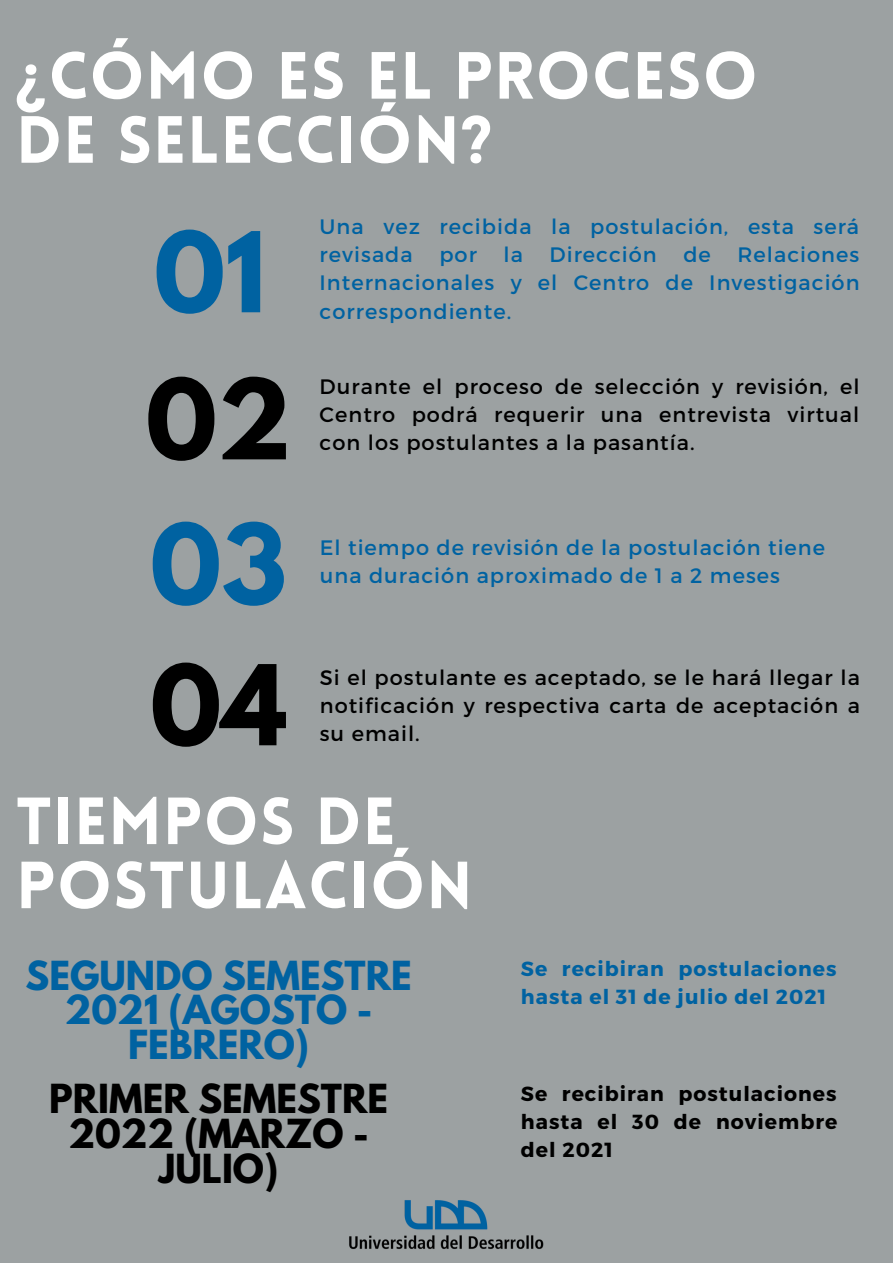
<style>
.page{position:relative;width:893px;height:1264px;background:#fff}
.page>*{position:absolute;margin:0;border:0;box-sizing:border-box;transform-origin:0 0}
.t1{font:700 98.4px "League Spartan";color:#0062a1}
.t2{font:700 98.4px "League Spartan";color:#000}
.t3{font:900 65.1px/64.1px "Lovelo";letter-spacing:.02em;color:#fff}
.t4{font:700 35.55px/34.8px "League Spartan";color:#0062a1;text-align:center}
.t5{font:700 35.55px/34.8px "League Spartan";color:#000;text-align:center}
.t6{font:20.85px/28px "Montserrat";letter-spacing:.05em;color:#000;text-align:justify}
.t7{font:20.85px/28px "Montserrat";letter-spacing:.05em;color:#0062a1}
.t8{font:700 20.4px/28px "Montserrat";letter-spacing:.05em;color:#000;text-align:justify}
.t9{font:700 20.4px/28px "Montserrat";letter-spacing:.05em;color:#0062a1}
</style>
<div class="page">
<div style="left:0;top:0;width:892px;height:1262px;background:#9ca1a2"></div>
<img style="left:349px;top:1200px;width:195px;height:49px">
<p class="t3" style="left:16px;top:50px;width:743px">¿CÓMO ES EL PROCESO<br>DE SELECCIÓN?</p>
<p class="t1" style="left:154px;top:224px;width:114px">01</p>
<p class="t2" style="left:145px;top:371px;width:147px">02</p>
<p class="t1" style="left:150px;top:515px;width:138px">03</p>
<p class="t2" style="left:150px;top:656px;width:139px">04</p>
<p class="t7" style="left:319px;top:212px;width:541px">Una vez recibida la postulación, esta será revisada</p>
<p class="t7" style="left:439px;top:240px;width:39px">por</p>
<p class="t7" style="left:503px;top:240px;width:21px">la</p>
<p class="t7" style="left:549px;top:240px;width:109px">Dirección</p>
<p class="t7" style="left:683px;top:240px;width:29px">de</p>
<p class="t7" style="left:319px;top:240px;width:541px;text-align:right">Relaciones<br>Internacionales y el Centro de Investigación</p>
<p class="t7" style="left:319px;top:296px;width:193px">correspondiente.</p>
<p class="t6" style="left:319px;top:371px;width:541px">Durante el proceso de selección y revisión, el Centro podrá requerir una entrevista virtual con los postulantes a la pasantía.</p>
<p class="t7" style="left:320px;top:533px;width:506px">El tiempo de revisión de la postulación tiene una duración aproximado de 1 a 2 meses</p>
<p class="t6" style="left:320px;top:662px;width:541px">Si el postulante es aceptado, se le hará llegar la notificación y respectiva carta de aceptación a su email.</p>
<p class="t3" style="left:16px;top:795px;width:457px">TIEMPOS DE<br>POSTULACIÓN</p>
<p class="t4" style="left:26px;top:962px;width:387px">SEGUNDO SEMESTRE</p>
<p class="t4" style="left:65px;top:997px;width:309px">2021 (AGOSTO -<br>FEBRERO)</p>
<p class="t5" style="left:49px;top:1085px;width:340px">PRIMER SEMESTRE<br>2022 (MARZO -<br>JULIO)</p>
<p class="t9" style="left:521px;top:953px;width:317px">Se recibiran postulaciones hasta el 31 de julio del 2021</p>
<p class="t8" style="left:521px;top:1078px;width:318px">Se recibiran postulaciones hasta el 30 de noviembre del 2021</p>
</div>
